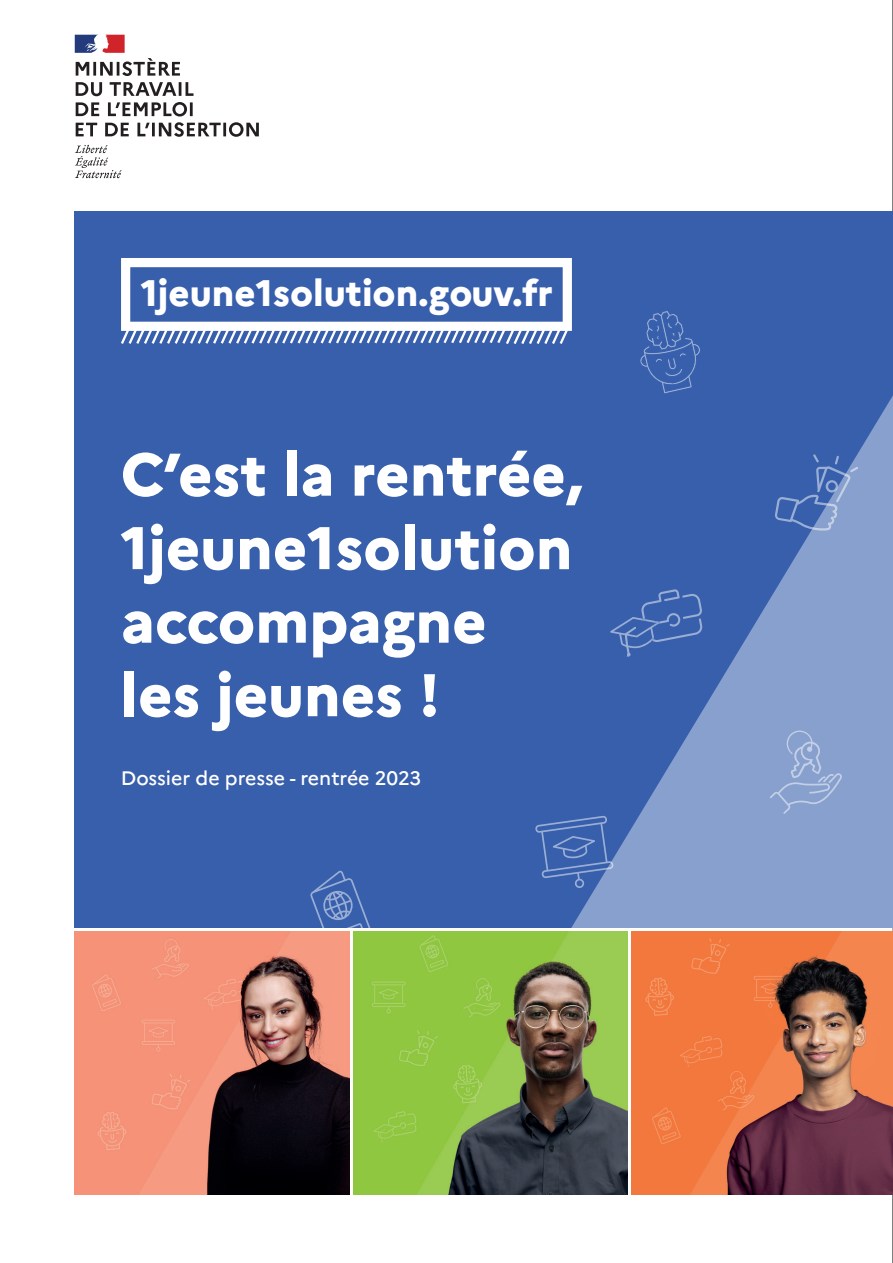
<style>
.page{position:relative;width:893px;height:1263px;background:#fff}
.page>*{position:absolute;margin:0;border:0;box-sizing:border-box;transform-origin:0 0}
.t1{font:800 60px "Marianne";color:#fff}
.t2{font:800 36.9px "Marianne";color:#fff}
.t3{font:500 19.5px "Marianne";letter-spacing:-.005em;color:#fff}
</style>
<div class="page">
<hr style="left:892px;top:0;width:1px;height:1263px;background:#000">
<div style="left:75px;top:212px;width:818px;height:716px;background:#375fac"></div>
<svg style="left:571px;top:395px;width:322px;height:629px;fill:#88a0cd"></svg>
<svg style="left:75px;top:145px;width:47px;height:33px"></svg>
<svg style="left:76px;top:102px;width:183px;height:35px"></svg>
<svg style="left:76px;top:82px;width:117px;height:14px"></svg>
<svg style="left:75px;top:35px;width:105px;height:41px"></svg>
<svg style="left:121px;top:258px;width:451px;height:86px"></svg>
<svg style="left:775px;top:454px;width:83px;height:77px"></svg>
<svg style="left:310px;top:871px;width:61px;height:78px"></svg>
<svg style="left:770px;top:730px;width:72px;height:84px;background:#8fa5cf"></svg>
<svg style="left:640px;top:311px;width:60px;height:83px"></svg>
<svg style="left:535px;top:816px;width:78px;height:72px"></svg>
<svg style="left:610px;top:589px;width:92px;height:67px"></svg>
<img style="left:75px;top:931px;width:274px;height:263px">
<img style="left:632px;top:931px;width:261px;height:263px">
<img style="left:354px;top:931px;width:273px;height:263px">
<p class="t2" style="left:141px;top:270px;width:413px">1jeune1solution.gouv.fr</p>
<p class="t1" style="left:121px;top:438px;width:463px">C’est la rentrée,</p>
<p class="t1" style="left:121px;top:511px;width:453px">1jeune1solution</p>
<p class="t1" style="left:121px;top:585px;width:367px">accompagne</p>
<p class="t1" style="left:121px;top:658px;width:321px">les jeunes !</p>
<p class="t3" style="left:121px;top:766px;width:302px">Dossier de presse - rentrée 2023</p>
</div>
